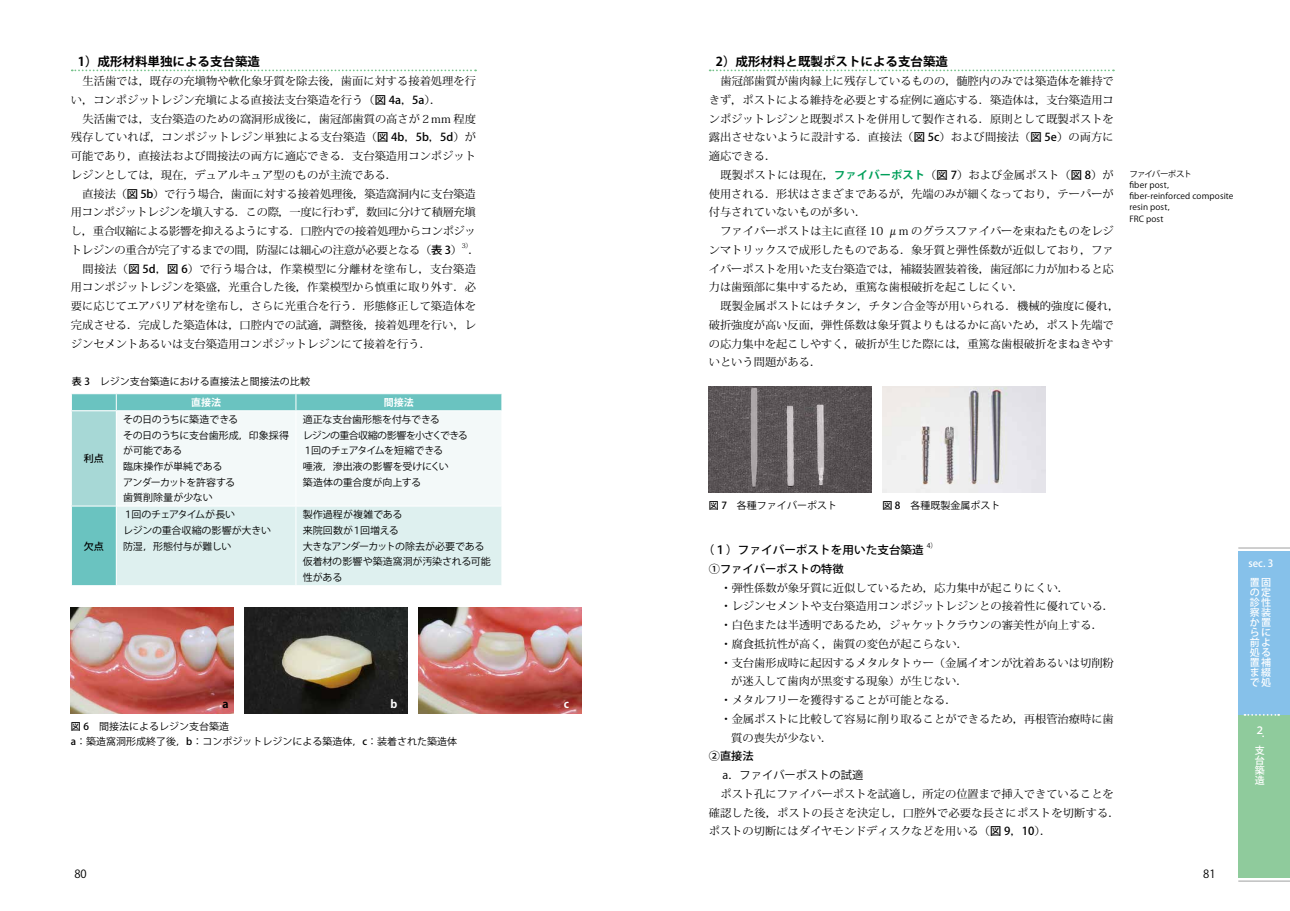
<style>
.page{position:relative;width:1290px;height:911px;background:#fff}
.page>*{position:absolute;margin:0;border:0;box-sizing:border-box;transform-origin:0 0}
.t1{font:700 12.25px "Koz Go Pro";color:#000}
.t2{font:500 11.38px "Koz Go Pro";color:#000}
.t3{font:11.25px "Koz Go Pro";color:#000}
.t4{font:11px/18.8px "Koz Min Pro";color:#000;text-align:justify}
.t5{font:11px "Koz Min Pro";letter-spacing:.03em;color:#000}
.t6{font:500 11px "Koz Go Pro";color:#000}
.t7{font:11px "Koz Go Pro";color:#000}
.t8{font:700 11px "Koz Go Pro";color:#fff}
.t9{font:700 11px "Koz Go Pro";color:#000}
.t10{font:500 10px/10px "Koz Go Pro";color:#fff;text-align:justify}
.t11{font:9.75px/15.6px "Koz Go Pro";letter-spacing:-.005em;color:#000}
.t12{font:9.75px/15.6px "Koz Go Pro";letter-spacing:-.025em;color:#000}
.t13{font:500 9.75px "Koz Go Pro";color:#000}
.t14{font:700 9.75px "Koz Go Pro";color:#fff}
.t15{font:8.38px/11.2px "Koz Go Pro";letter-spacing:.01em;color:#000}
.t16{font:6.62px "Koz Go Pro";color:#000}
.t17{font:6.38px "Koz Min Pro";color:#000}
.s1{font-family:"Koz Go Pro";font-weight:500}
.s2{font-weight:500}
.s3{font-weight:700;color:#fff}
.s4{font-family:"Koz Go Pro";font-weight:700;color:#009f5a}
</style>
<div class="page">
<div style="left:1238px;top:714px;width:52px;height:164px;background:#8fcb9c"></div>
<div style="left:1238px;top:551px;width:52px;height:164px;background:#86c1ea"></div>
<svg style="left:1244px;top:714px;width:35px;height:1px"></svg>
<hr style="left:1238px;top:547px;width:52px;height:1px;background:#9fa0a0">
<hr style="left:1238px;top:880px;width:52px;height:1px;background:#9fa0a0">
<svg style="left:710px;top:69px;width:404px;height:2px"></svg>
<img style="left:709px;top:386px;width:163px;height:107px">
<img style="left:882px;top:386px;width:163px;height:107px">
<div style="left:72px;top:394px;width:44px;height:191px;background:#6ac3c0"></div>
<div style="left:71px;top:411px;width:45px;height:95px;background:#a7d8d6"></div>
<svg style="left:116px;top:394px;width:386px;height:191px"></svg>
<hr style="left:71px;top:410px;width:45px;height:1px;background:#fff">
<hr style="left:71px;top:411px;width:1px;height:94px;background:#fff">
<hr style="left:116px;top:410px;width:180px;height:1px;background:#fff">
<hr style="left:116px;top:411px;width:1px;height:94px;background:#fff">
<hr style="left:296px;top:410px;width:206px;height:1px;background:#fff">
<hr style="left:295px;top:411px;width:1px;height:94px;background:#fff">
<hr style="left:501px;top:411px;width:1px;height:94px;background:#fff">
<hr style="left:71px;top:505px;width:45px;height:1px;background:#fff">
<hr style="left:116px;top:505px;width:180px;height:1px;background:#fff">
<hr style="left:116px;top:506px;width:1px;height:79px;background:#fff">
<hr style="left:296px;top:505px;width:206px;height:1px;background:#fff">
<hr style="left:295px;top:506px;width:1px;height:79px;background:#fff">
<hr style="left:501px;top:506px;width:1px;height:79px;background:#fff">
<img style="left:71px;top:607px;width:163px;height:106px">
<img style="left:244px;top:607px;width:163px;height:106px">
<img style="left:418px;top:607px;width:163px;height:106px">
<svg style="left:72px;top:69px;width:404px;height:2px"></svg>
<p class="t1" style="left:78px;top:54px;width:184px">1）成形材料単独による支台築造</p>
<p class="t4" style="left:71px;top:71px;width:406px;text-indent:12px">生活歯では，既存の充塡物や軟化象牙質を除去後，歯面に対する接着処理を行い，コンポジットレジン充塡による直接法支台築造を行う（<span class="s1">図 4a</span>，<span class="s1">5a</span>）．</p>
<p class="t4" style="left:71px;top:109px;width:407px;text-indent:12px">失活歯では，支台築造のための窩洞形成後に，歯冠部歯質の高さが２mm 程度残存していれば，コンポジットレジン単独による支台築造（<span class="s1">図 4b</span>，<span class="s1">5b</span>，<span class="s1">5d</span>）が可能であり，直接法および間接法の両方に適応できる．支台築造用コンポジットレジンとしては，現在，デュアルキュア型のものが主流である．</p>
<p class="t4" style="left:71px;top:184px;width:406px;text-indent:12px">直接法（<span class="s1">図 5b</span>）で行う場合，歯面に対する接着処理後，築造窩洞内に支台築造用コンポジットレジンを塡入する．この際，一度に行わず，数回に分けて積層充塡し，重合収縮による影響を抑えるようにする．口腔内での接着処理からコンポジットレジンの重合が完了するまでの間，防湿には細心の注意が必要となる（<span class="s1">表 3</span>）</p>
<p class="t17" style="left:462px;top:242px;width:12px">3）</p>
<p class="t4" style="left:469px;top:240px;width:13px">．</p>
<p class="t5" style="left:82px;top:261px;width:395px">間接法（<span class="s1">図 5d</span>，<span class="s1">図 6</span>）で行う場合は，作業模型に分離材を塗布し，支台築造</p>
<p class="t4" style="left:71px;top:277px;width:406px">用コンポジットレジンを築盛，光重合した後，作業模型から慎重に取り外す．必</p>
<p class="t4" style="left:71px;top:296px;width:406px">要に応じてエアバリア材を塗布し，さらに光重合を行う．形態修正して築造体を</p>
<p class="t4" style="left:71px;top:315px;width:406px">完成させる．完成した築造体は，口腔内での試適，調整後，接着処理を行い，レ</p>
<p class="t4" style="left:71px;top:334px;width:361px">ジンセメントあるいは支台築造用コンポジットレジンにて接着を行う．</p>
<p class="t11" style="left:191px;top:372px;width:120px;line-height:20.8px;text-indent:-119px"><span class="s2">表 3</span>　レジン支台築造における直接法と間接法の比較<span class="s3">直接法</span></p>
<p class="t14" style="left:384px;top:396px;width:31px">間接法</p>
<p class="t13" style="left:84px;top:452px;width:22px">利点</p>
<p class="t13" style="left:84px;top:540px;width:22px">欠点</p>
<p class="t11" style="left:123px;top:412px;width:168px">その日のうちに築造できる<br>その日のうちに支台歯形成，印象採得が可能である<br>臨床操作が単純である<br>アンダーカットを許容する<br>歯質削除量が少ない</p>
<p class="t12" style="left:303px;top:412px;width:167px">適正な支台歯形態を付与できる<br>レジンの重合収縮の影響を小さくできる<br>１回のチェアタイムを短縮できる<br>唾液，滲出液の影響を受けにくい<br>築造体の重合度が向上する</p>
<p class="t12" style="left:123px;top:507px;width:150px">１回のチェアタイムが長い<br>レジンの重合収縮の影響が大きい防湿，形態付与が難しい</p>
<p class="t11" style="left:303px;top:507px;width:190px">製作過程が複雑である<br>来院回数が１回増える<br>大きなアンダーカットの除去が必要である仮着材の影響や築造窩洞が汚染される可能性がある</p>
<p class="t9" style="left:223px;top:697px;width:8px">a</p>
<p class="t8" style="left:390px;top:697px;width:8px">b</p>
<p class="t8" style="left:564px;top:697px;width:7px">c</p>
<p class="t11" style="left:71px;top:718px;width:388px;line-height:15px"><span class="s2">図 6</span>　間接法によるレジン支台築造<br><span class="s2">a</span>：築造窩洞形成終了後，<span class="s2">b</span>：コンポジットレジンによる築造体，<span class="s2">c</span>：装着された築造体</p>
<p class="t1" style="left:716px;top:54px;width:234px">2）成形材料と既製ポストによる支台築造</p>
<p class="t4" style="left:709px;top:71px;width:406px;text-indent:12px">歯冠部歯質が歯肉縁上に残存しているものの，髄腔内のみでは築造体を維持できず，ポストによる維持を必要とする症例に適応する．築造体は，支台築造用コンポジットレジンと既製ポストを併用して製作される．原則として既製ポストを露出させないように設計する．直接法（<span class="s1">図 5c</span>）および間接法（<span class="s1">図 5e</span>）の両方に適応できる．</p>
<p class="t4" style="left:709px;top:165px;width:407px;text-indent:12px">既製ポストには現在，<span class="s4">ファイバーポスト</span>（<span class="s1">図 7</span>）および金属ポスト（<span class="s1">図 8</span>）が使用される．形状はさまざまであるが，先端のみが細くなっており，テーパーが付与されていないものが多い．</p>
<p class="t4" style="left:709px;top:221px;width:406px;text-indent:12px">ファイバーポストは主に直径 10 μm のグラスファイバーを束ねたものをレジンマトリックスで成形したものである．象牙質と弾性係数が近似しており，ファイバーポストを用いた支台築造では，補綴装置装着後，歯冠部に力が加わると応力は歯頸部に集中するため，重篤な歯根破折を起こしにくい．</p>
<p class="t4" style="left:709px;top:296px;width:412px;text-align:left;text-indent:12px">既製金属ポストにはチタン，チタン合金等が用いられる．機械的強度に優れ，破折強度が高い反面，弾性係数は象牙質よりもはるかに高いため，ポスト先端での応力集中を起こしやすく，破折が生じた際には，重篤な歯根破折をまねきやすいという問題がある．</p>
<p class="t15" style="left:1129px;top:168px;width:106px">ファイバーポスト<br>fiber post，fiber-reinforced composite resin post，<br>FRC post</p>
<p class="t11" style="left:709px;top:497px;width:130px"><span class="s2">図 7</span>　各種ファイバーポスト</p>
<p class="t11" style="left:882px;top:497px;width:120px"><span class="s2">図 8</span>　各種既製金属ポスト</p>
<p class="t2" style="left:703px;top:542px;width:222px">（１）ファイバーポストを用いた支台築造</p>
<p class="t16" style="left:927px;top:541px;width:12px">4）</p>
<p class="t6" style="left:709px;top:561px;width:136px">①ファイバーポストの特徴</p>
<p class="t4" style="left:720px;top:577px;width:350px">・弾性係数が象牙質に近似しているため，応力集中が起こりにくい．</p>
<p class="t4" style="left:720px;top:596px;width:395px">・レジンセメントや支台築造用コンポジットレジンとの接着性に優れている．</p>
<p class="t4" style="left:720px;top:615px;width:384px">・白色または半透明であるため，ジャケットクラウンの審美性が向上する．</p>
<p class="t4" style="left:720px;top:634px;width:249px">・腐食抵抗性が高く，歯質の変色が起こらない．</p>
<p class="t4" style="left:720px;top:653px;width:395px">・支台歯形成時に起因するメタルタトゥー（金属イオンが沈着あるいは切削粉</p>
<p class="t4" style="left:709px;top:671px;width:260px">　　が迷入して歯肉が黒変する現象）が生じない．</p>
<p class="t4" style="left:720px;top:690px;width:238px">・メタルフリーを獲得することが可能となる．</p>
<p class="t4" style="left:720px;top:709px;width:395px">・金属ポストに比較して容易に削り取ることができるため，再根管治療時に歯</p>
<p class="t4" style="left:709px;top:728px;width:125px">　　質の喪失が少ない．</p>
<p class="t6" style="left:709px;top:749px;width:46px">②直接法</p>
<p class="t7" style="left:722px;top:768px;width:142px">a．ファイバーポストの試適</p>
<p class="t4" style="left:709px;top:784px;width:412px;text-align:left;text-indent:12px">ポスト孔にファイバーポストを試適し，所定の位置まで挿入できていることを確認した後，ポストの長さを決定し，口腔外で必要な長さにポストを切断する．ポストの切断にはダイヤモンドディスクなどを用いる（<span class="s1">図 9</span>，<span class="s1">10</span>）．</p>
<p class="t3" style="left:74px;top:867px;width:14px">80</p>
<p class="t3" style="left:1203px;top:867px;width:14px">81</p>
<p class="t10" style="left:1248px;top:559px;width:26px">sec. 3</p>
<p class="t10" style="left:1250px;top:577px;width:23px">置固の定診性察装か置らに前よ処る置補ま綴で処</p>
<p class="t10" style="left:1254px;top:726px;width:11px">２．</p>
<p class="t10" style="left:1254px;top:745px;width:11px">支台築造</p>
</div>
